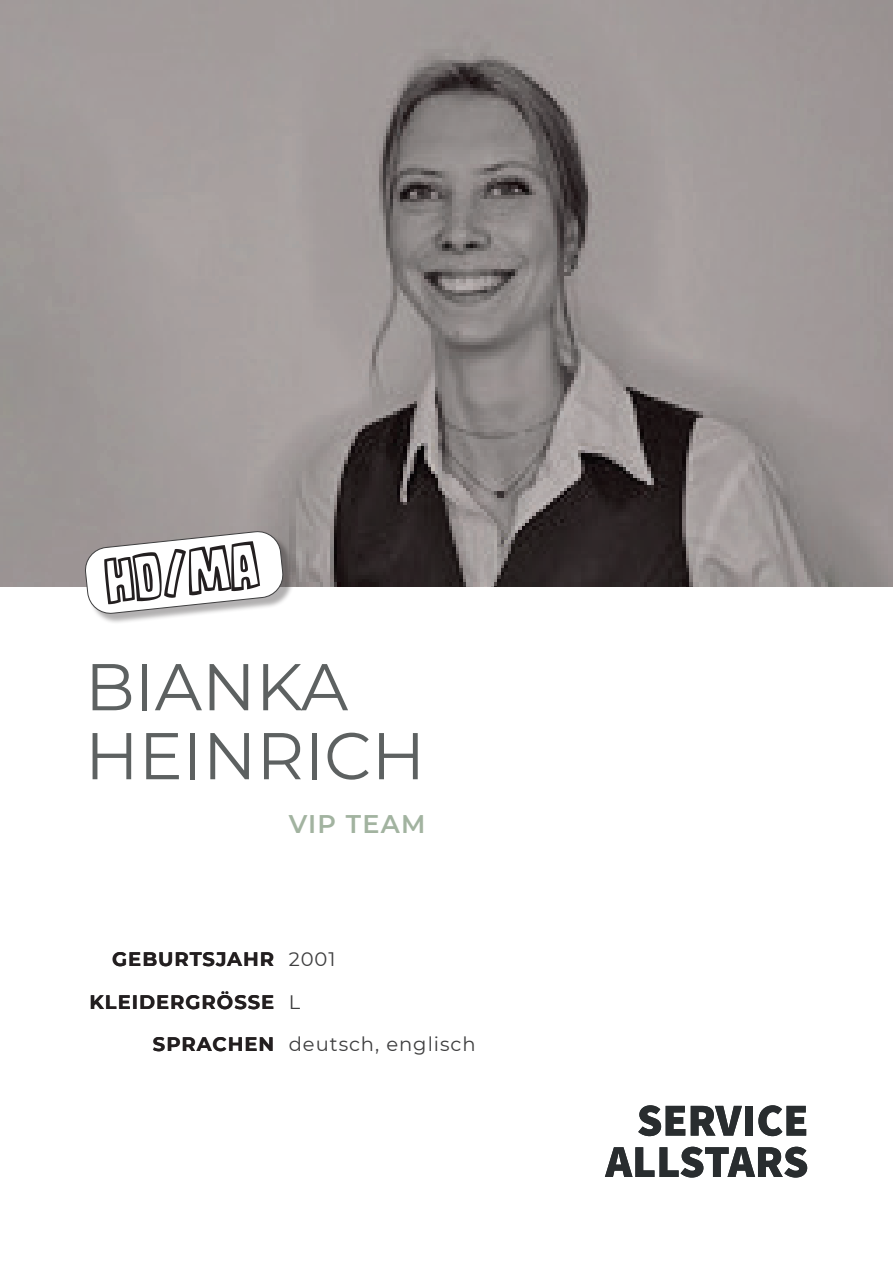
<style>
.page{position:relative;width:893px;height:1263px;background:#fff}
.page>*{position:absolute;margin:0;border:0;box-sizing:border-box;transform-origin:0 0}
.t1{font:67.35px "CC Dynamic Duo Open Variable";color:#231f20}
.t2{font:66px/69px "Montserrat";color:#5d6161}
.t3{font:600 25.5px "Montserrat";letter-spacing:.05em;color:#a2b3a0}
.t4{font:700 19.5px/42.5px "Montserrat";letter-spacing:.05em;color:#231f20;text-align:right}
.t5{font:19.5px/42.5px "Montserrat";letter-spacing:.05em;color:#3e3e3f}
</style>
<div class="page">
<img style="left:0;top:0;width:893px;height:587px">
<div style="left:87px;top:533px;width:207px;height:92px;background:#231f20;opacity:.35"></div>
<svg style="left:84px;top:530px;width:200px;height:84px"></svg>
<svg style="left:638px;top:1105px;width:47px;height:31px"></svg>
<svg style="left:691px;top:1106px;width:51px;height:29px"></svg>
<div style="left:745px;top:1106px;width:8px;height:29px;background:#292d2f"></div>
<svg style="left:758px;top:1105px;width:48px;height:31px"></svg>
<svg style="left:605px;top:1147px;width:202px;height:30px"></svg>
<h1 class="t1" style="left:101px;top:539px;width:156px;rotate:-6deg">HD/MA</h1>
<h2 class="t2" style="left:85px;top:650px;width:342px">BIANKA<br>HEINRICH</h2>
<h3 class="t3" style="left:289px;top:805px;width:138px">VIP TEAM</h3>
<p class="t4" style="left:90px;top:937px;width:186px">GEBURTSJAHR<br>KLEIDERGRÖSSE<br>SPRACHEN</p>
<p class="t5" style="left:289px;top:937px;width:188px">2001<br>L<br>deutsch, englisch</p>
</div>
